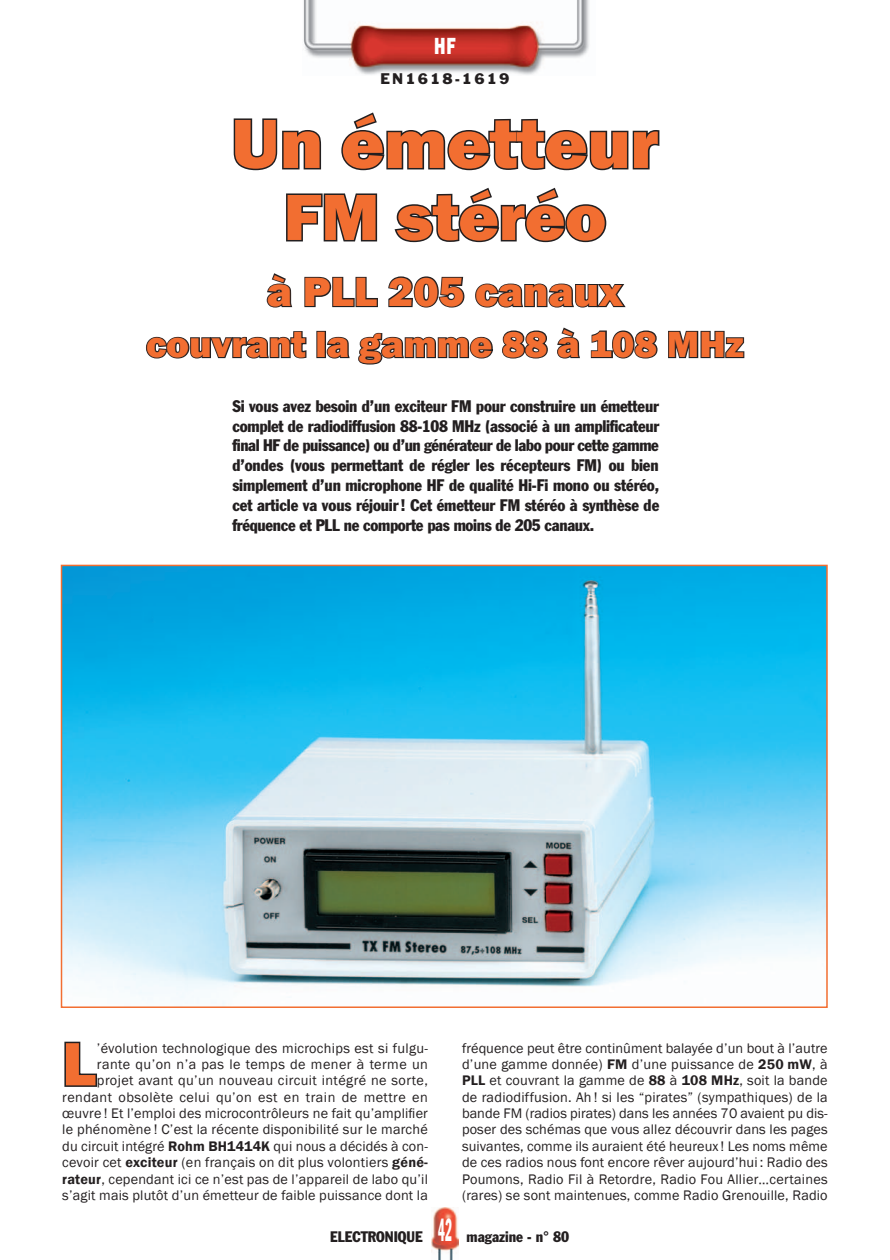
<style>
.page{position:relative;width:890px;height:1260px;background:#fff}
.page>*{position:absolute;margin:0;border:0;box-sizing:border-box;transform-origin:0 0}
.t1{font:800 72px "Franklin Gothic";letter-spacing:-.005em;color:#f26e31}
.t2{font:800 67.5px "Franklin Gothic";letter-spacing:-.005em;color:#f26e31}
.t3{font:800 63.3px "Franklin Gothic";color:#f26e31}
.t4{font:800 42px "Franklin Gothic";color:#f26e31}
.t5{font:800 37.5px "Franklin Gothic";color:#f26e31}
.t6{font:800 24px "Franklin Gothic";color:#fff;scale:.7 1}
.t7{font:condensed 16.5px/19.8px "Franklin Gothic";letter-spacing:-.02em;color:#231f20;text-align:justify}
.t8{font:condensed 15px "Franklin Gothic";color:#231f20}
.t9{font:14.25px/16.4px "Franklin Gothic";letter-spacing:.015em;color:#231f20;text-align:justify}
.t10{font:14.25px "Franklin Gothic";letter-spacing:.15em;color:#231f20}
.s1{font-weight:600}
.s2{font-size:31.5px;color:#fff}
</style>
<div class="page">
<img style="left:303px;top:0;width:286px;height:75px">
<img style="left:431px;top:1207px;width:28px;height:53px">
<img style="left:63px;top:567px;width:763px;height:437px">
<svg style="left:64px;top:1041px;width:34px;height:46px"></svg>
<svg style="left:233px;top:118px;width:89px;height:53px"></svg>
<svg style="left:341px;top:112px;width:319px;height:59px"></svg>
<svg style="left:286px;top:193px;width:92px;height:49px"></svg>
<svg style="left:394px;top:187px;width:213px;height:56px"></svg>
<svg style="left:266px;top:273px;width:27px;height:35px"></svg>
<svg style="left:304px;top:276px;width:74px;height:32px"></svg>
<svg style="left:388px;top:276px;width:77px;height:32px"></svg>
<svg style="left:475px;top:283px;width:151px;height:25px"></svg>
<svg style="left:146px;top:331px;width:161px;height:28px"></svg>
<div style="left:316px;top:331px;width:10px;height:27px;border:2px solid #231f20"></div>
<svg style="left:325px;top:335px;width:25px;height:24px"></svg>
<svg style="left:358px;top:332px;width:135px;height:33px"></svg>
<svg style="left:502px;top:330px;width:46px;height:29px"></svg>
<svg style="left:557px;top:327px;width:23px;height:32px"></svg>
<svg style="left:590px;top:330px;width:68px;height:29px"></svg>
<svg style="left:668px;top:330px;width:77px;height:29px"></svg>
<h3 class="t6" style="left:434px;top:31px;width:32px">HF</h3>
<p class="t10" style="left:380px;top:69px;width:131px">EN1618-1619</p>
<h1 class="t1" style="left:231px;top:97px;width:429px">Un émetteur</h1>
<h2 class="t2" style="left:283px;top:174px;width:324px">FM stéréo</h2>
<h3 class="t4" style="left:267px;top:265px;width:358px">à PLL 205 canaux</h3>
<h3 class="t5" style="left:146px;top:320px;width:599px">couvrant la gamme 88 à 108 MHz</h3>
<p class="t7" style="left:232px;top:396px;width:428px">Si vous avez besoin d’un exciteur FM pour construire un émetteur complet de radiodiffusion 88-108 MHz (associé à un amplificateur final HF de puissance) ou d’un générateur de labo pour cette gamme d’ondes (vous permettant de régler les récepteurs FM) ou bien simplement d’un microphone HF de qualité Hi-Fi mono ou stéréo, cet article va vous réjouir ! Cet émetteur FM stéréo à synthèse de fréquence et PLL ne comporte pas moins de 205 canaux.</p>
<p class="t9" style="left:62px;top:1040px;width:367px;text-align:right">’évolution technologique des microchips est si fulgu&shy;rante qu’on n’a pas le temps de mener à terme un projet avant qu’un nouveau circuit intégré ne sorte, rendant obsolète celui qu’on est en train de mettre en œuvre ! Et l’emploi des microcontrôleurs ne fait qu’amplifier le phénomène ! C’est la récente disponibilité sur le marché du circuit intégré <span class="s1">Rohm BH1414K</span> qui nous a décidés à con&shy;cevoir cet <span class="s1">exciteur</span> (en français on dit plus volontiers <span class="s1">géné&shy;rateur</span>, cependant ici ce n’est pas de l’appareil de labo qu’il s’agit mais plutôt d’un émetteur de faible puissance dont la</p>
<h3 class="t3" style="left:62px;top:1023px;width:36px">L</h3>
<p class="t9" style="left:462px;top:1040px;width:367px">fréquence peut être continûment balayée d’un bout à l’autre d’une gamme donnée) <span class="s1">FM</span> d’une puissance de <span class="s1">250 mW</span>, à <span class="s1">PLL</span> et couvrant la gamme de <span class="s1">88</span> à <span class="s1">108 MHz</span>, soit la bande de radiodiffusion. Ah ! si les “pirates” (sympathiques) de la bande FM (radios pirates) dans les années 70 avaient pu dis&shy;poser des schémas que vous allez découvrir dans les pages suivantes, comme ils auraient été heureux ! Les noms même de ces radios nous font encore rêver aujourd’hui : Radio des Poumons, Radio Fil à Retordre, Radio Fou Allier…certaines (rares) se sont maintenues, comme Radio Grenouille, Radio</p>
<p class="t8" style="left:330px;top:1227px;width:241px">ELECTRONIQUE <span class="s2">42</span> magazine - n° 80</p>
</div>
